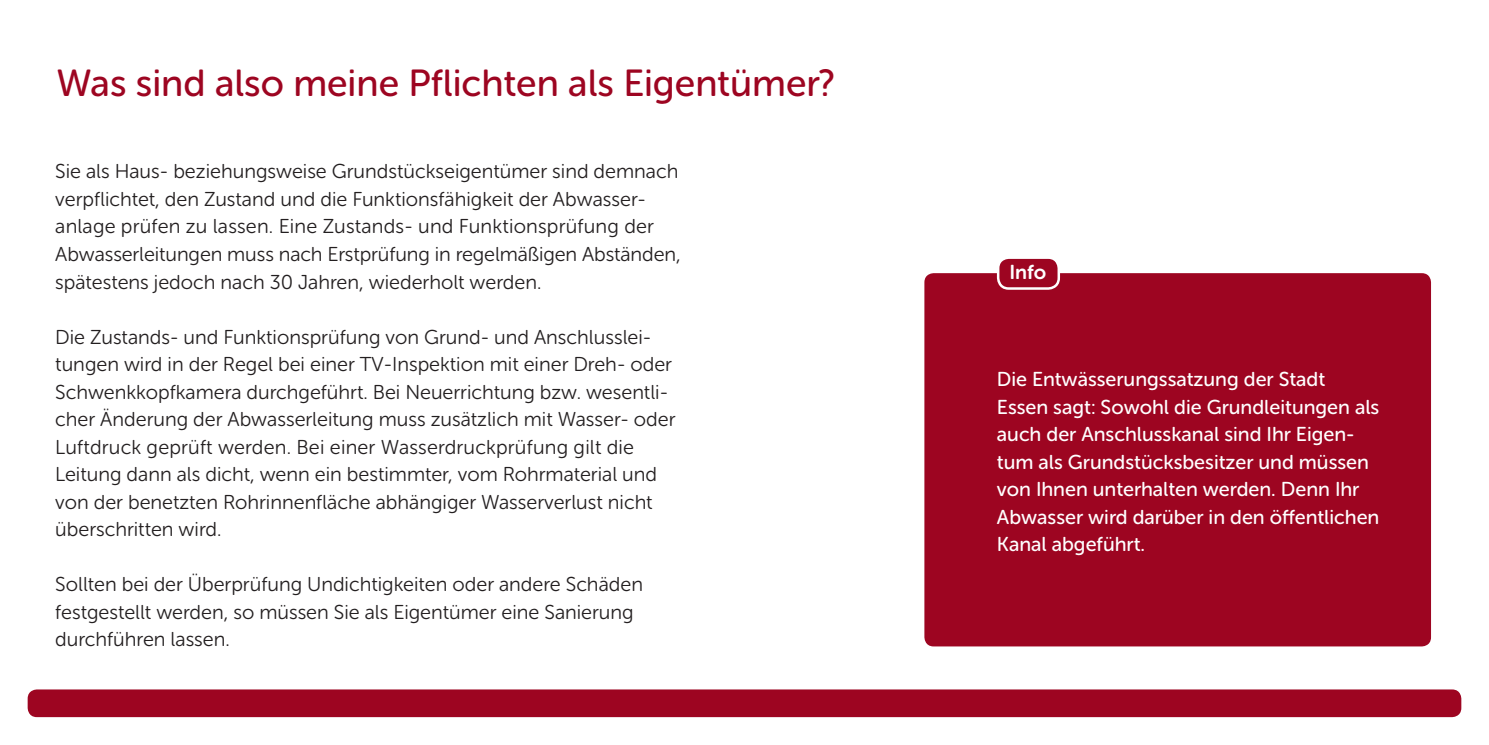
<style>
.page{position:relative;width:1489px;height:745px;background:#fff}
.page>*{position:absolute;margin:0;border:0;box-sizing:border-box;transform-origin:0 0}
.t1{font:37.5px "Museo Sans Rounded 500";color:#9d0521}
.t2{font:20px/27.5px "Museo Sans Rounded 300";color:#231f20}
.t3{font:20px/27.5px "Museo Sans Rounded 500";color:#fff}
.t4{font:20px "Museo Sans Rounded 700";color:#fff}
</style>
<div class="page">
<div style="left:924px;top:273px;width:506px;height:373px;background:#9d0521;border-radius:9px"></div>
<div style="left:998px;top:257px;width:60px;height:31px;background:#9d0521;border-radius:11px"></div>
<div style="left:996px;top:256px;width:63px;height:33px;border:2px solid #fff;border-radius:11px"></div>
<div style="left:28px;top:689px;width:1433px;height:27px;background:#9d0521;border-radius:9px"></div>
<h1 class="t1" style="left:56px;top:62px;width:780px">Was sind also meine Pflichten als Eigentümer?</h1>
<p class="t2" style="left:55px;top:158px;width:627px">Sie als Haus- beziehungsweise Grundstückseigentümer sind demnach verpflichtet, den Zustand und die Funktionsfähigkeit der Abwasser&shy;anlage prüfen zu lassen. Eine Zustands- und Funktionsprüfung der Abwasserleitungen muss nach Erstprüfung in regelmäßigen Abständen, spätestens jedoch nach 30 Jahren, wiederholt werden.</p>
<p class="t2" style="left:55px;top:323px;width:621px">Die Zustands- und Funktionsprüfung von Grund- und Anschlusslei&shy;tungen wird in der Regel bei einer TV-Inspektion mit einer Dreh- oder Schwenkkopfkamera durchgeführt. Bei Neuerrichtung bzw. wesentli&shy;cher Änderung der Abwasserleitung muss zusätzlich mit Wasser- oder Luftdruck geprüft werden. Bei einer Wasserdruckprüfung gilt die Leitung dann als dicht, wenn ein bestimmter, vom Rohrmaterial und von der benetzten Rohrinnenfläche abhängiger Wasserverlust nicht überschritten wird.</p>
<p class="t2" style="left:55px;top:570px;width:589px">Sollten bei der Überprüfung Undichtigkeiten oder andere Schäden festgestellt werden, so müssen Sie als Eigentümer eine Sanierung durchführen lassen.</p>
<p class="t4" style="left:1009px;top:261px;width:38px">Info</p>
<p class="t3" style="left:996px;top:365px;width:384px">Die Entwässerungssatzung der Stadt Essen sagt: Sowohl die Grundleitungen als auch der Anschlusskanal sind Ihr Eigen&shy;tum als Grundstücksbesitzer und müssen von Ihnen unterhalten werden. Denn Ihr Abwasser wird darüber in den öffentlichen Kanal abgeführt.</p>
</div>
